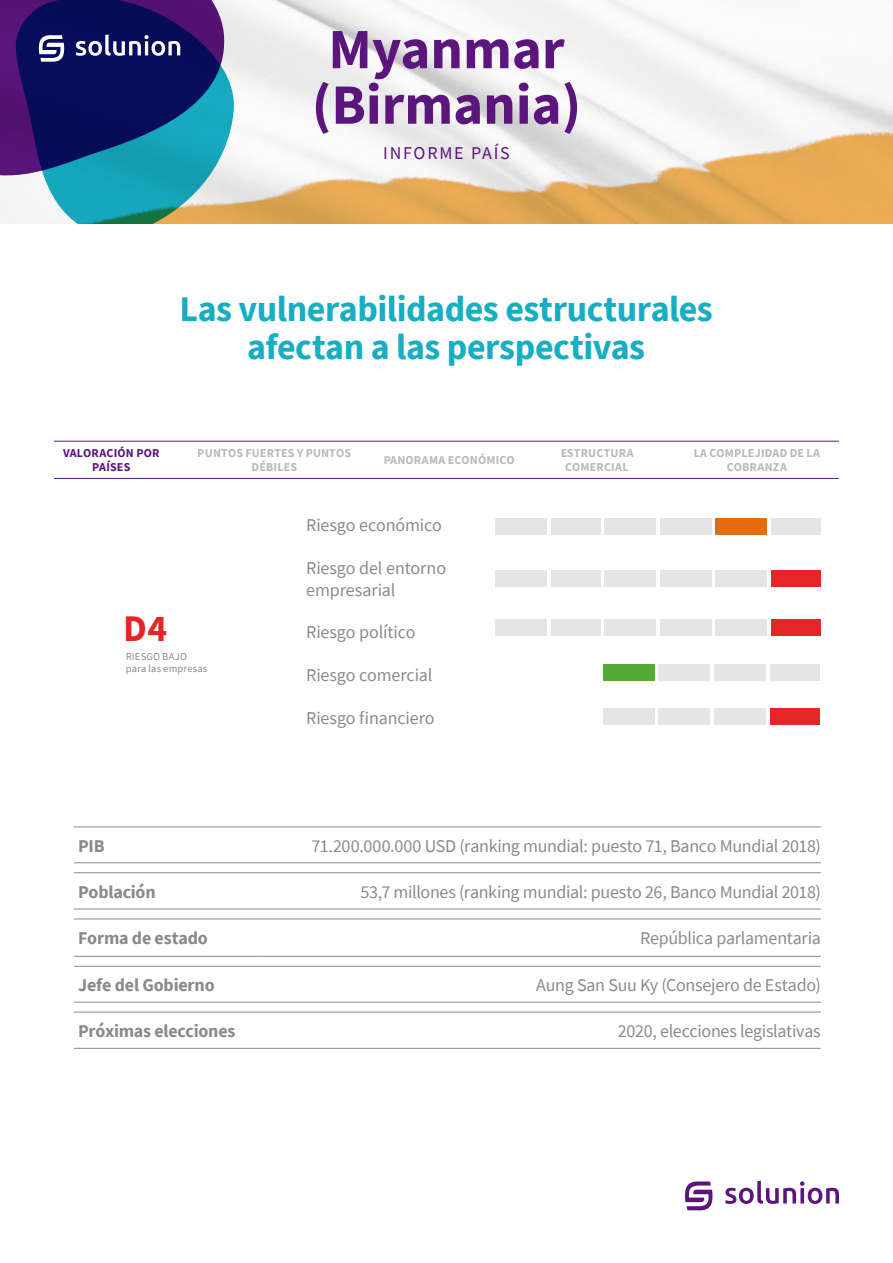
<style>
.page{position:relative;width:893px;height:1263px;background:#fff}
.page>*{position:absolute;margin:0;border:0;box-sizing:border-box;transform-origin:0 0}
.t1{font:700 57px/55.5px "Source Sans Pro";color:#5c157d}
.t2{font:700 37.5px "Source Sans Pro";color:#e52528}
.t3{font:700 36px/37.5px "Source Sans Pro";letter-spacing:-.015em;color:#17aec4;text-align:center}
.t4{font:18px/21.5px "Source Sans Pro";letter-spacing:-.015em;color:#898a8d}
.t5{font:700 18px "Source Sans Pro";letter-spacing:-.01em;color:#898a8d}
.t6{font:18px "Source Sans Pro";letter-spacing:.1em;color:#5c157d}
.t7{font:700 12px/14.4px "Source Sans Pro";letter-spacing:.015em;color:#898a8d;text-align:center}
.t8{font:700 12px/14.4px "Source Sans Pro";letter-spacing:.015em;color:#5c157d;text-align:center}
.t9{font:10.5px/12.6px "Source Sans Pro";letter-spacing:.02em;color:#898a8d}
</style>
<div class="page">
<svg style="left:725px;top:1181px;width:114px;height:23px"></svg>
<svg style="left:685px;top:1181px;width:28px;height:29px"></svg>
<img style="left:0;top:0;width:893px;height:223px">
<div style="left:603px;top:664px;width:52px;height:17px;background:#56ab32"></div>
<div style="left:603px;top:708px;width:52px;height:16px;background:#e6e5e6"></div>
<div style="left:770px;top:664px;width:49px;height:17px;background:#e6e5e6"></div>
<div style="left:770px;top:708px;width:49px;height:16px;background:#e52528"></div>
<div style="left:714px;top:664px;width:52px;height:17px;background:#e6e5e6"></div>
<div style="left:714px;top:708px;width:52px;height:16px;background:#e6e5e6"></div>
<div style="left:659px;top:664px;width:51px;height:17px;background:#e6e5e6"></div>
<div style="left:659px;top:708px;width:51px;height:16px;background:#e6e5e6"></div>
<div style="left:604px;top:518px;width:52px;height:16px;background:#e6e5e6"></div>
<div style="left:604px;top:570px;width:52px;height:16px;background:#e6e5e6"></div>
<div style="left:604px;top:619px;width:52px;height:17px;background:#e6e5e6"></div>
<div style="left:660px;top:518px;width:51px;height:16px;background:#e6e5e6"></div>
<div style="left:660px;top:570px;width:51px;height:16px;background:#e6e5e6"></div>
<div style="left:660px;top:619px;width:51px;height:17px;background:#e6e5e6"></div>
<div style="left:771px;top:518px;width:50px;height:16px;background:#e6e5e6"></div>
<div style="left:771px;top:570px;width:50px;height:16px;background:#e52528"></div>
<div style="left:771px;top:619px;width:50px;height:17px;background:#e52528"></div>
<div style="left:551px;top:518px;width:49px;height:16px;background:#e6e5e6"></div>
<div style="left:551px;top:570px;width:49px;height:16px;background:#e6e5e6"></div>
<div style="left:551px;top:619px;width:49px;height:17px;background:#e6e5e6"></div>
<div style="left:715px;top:518px;width:52px;height:16px;background:#e46c0c"></div>
<div style="left:715px;top:570px;width:52px;height:16px;background:#e6e5e6"></div>
<div style="left:715px;top:619px;width:52px;height:17px;background:#e6e5e6"></div>
<div style="left:495px;top:518px;width:51px;height:16px;background:#e6e5e6"></div>
<div style="left:495px;top:570px;width:51px;height:16px;background:#e6e5e6"></div>
<div style="left:495px;top:619px;width:51px;height:17px;background:#e6e5e6"></div>
<hr style="left:54px;top:441px;width:785px;height:1px;background:#5c157d">
<hr style="left:54px;top:478px;width:785px;height:1px;background:#5c157d">
<hr style="left:74px;top:826px;width:183px;height:1px;background:#898a8d">
<hr style="left:257px;top:826px;width:564px;height:1px;background:#898a8d">
<hr style="left:74px;top:862px;width:183px;height:1px;background:#898a8d">
<hr style="left:74px;top:872px;width:183px;height:1px;background:#898a8d">
<hr style="left:74px;top:909px;width:183px;height:1px;background:#898a8d">
<hr style="left:74px;top:918px;width:183px;height:1px;background:#898a8d">
<hr style="left:74px;top:956px;width:183px;height:1px;background:#898a8d">
<hr style="left:74px;top:966px;width:183px;height:1px;background:#898a8d">
<hr style="left:74px;top:1002px;width:183px;height:1px;background:#898a8d">
<hr style="left:74px;top:1012px;width:183px;height:1px;background:#898a8d">
<hr style="left:74px;top:1048px;width:183px;height:1px;background:#898a8d">
<hr style="left:257px;top:862px;width:564px;height:1px;background:#898a8d">
<hr style="left:257px;top:872px;width:564px;height:1px;background:#898a8d">
<hr style="left:257px;top:909px;width:564px;height:1px;background:#898a8d">
<hr style="left:257px;top:918px;width:564px;height:1px;background:#898a8d">
<hr style="left:257px;top:956px;width:564px;height:1px;background:#898a8d">
<hr style="left:257px;top:966px;width:564px;height:1px;background:#898a8d">
<hr style="left:257px;top:1002px;width:564px;height:1px;background:#898a8d">
<hr style="left:257px;top:1012px;width:564px;height:1px;background:#898a8d">
<hr style="left:257px;top:1048px;width:564px;height:1px;background:#898a8d">
<svg style="left:13px;top:0;width:223px;height:223px"></svg>
<svg style="left:0;top:0;width:230px;height:179px"></svg>
<h1 class="t1" style="left:312px;top:21px;width:271px">Myanmar (Birmania)</h1>
<p class="t6" style="left:383px;top:144px;width:128px">INFORME PAÍS</p>
<h3 class="t3" style="left:179px;top:290px;width:535px">Las vulnerabilidades estructurales afectan a las perspectivas</h3>
<p class="t8" style="left:63px;top:446px;width:98px">VALORACIÓN POR<br>PAÍSES</p>
<p class="t7" style="left:383px;top:453px;width:133px">PANORAMA ECONÓMICO</p>
<p class="t7" style="left:198px;top:446px;width:155px">PUNTOS FUERTES Y PUNTOS<br>DÉBILES</p>
<p class="t7" style="left:560px;top:446px;width:75px">ESTRUCTURA<br>COMERCIAL</p>
<p class="t7" style="left:693px;top:446px;width:128px">LA COMPLEJIDAD DE LA<br>COBRANZA</p>
<h2 class="t2" style="left:123px;top:607px;width:45px">D4</h2>
<p class="t9" style="left:126px;top:650px;width:83px">RIESGO BAJO para las empresas</p>
<p class="t4" style="left:306px;top:515px;width:137px">Riesgo económico</p>
<p class="t4" style="left:306px;top:557px;width:141px">Riesgo del entorno empresarial</p>
<p class="t4" style="left:306px;top:622px;width:111px">Riesgo político</p>
<p class="t4" style="left:306px;top:665px;width:128px">Riesgo comercial</p>
<p class="t4" style="left:306px;top:707px;width:130px">Riesgo financiero</p>
<p class="t5" style="left:78px;top:835px;width:28px">PIB</p>
<p class="t4" style="left:311px;top:835px;width:511px">71.200.000.000 USD (ranking mundial: puesto 71, Banco Mundial 2018)</p>
<p class="t5" style="left:78px;top:881px;width:79px">Población</p>
<p class="t4" style="left:360px;top:881px;width:462px">53,7 millones (ranking mundial: puesto 26, Banco Mundial 2018)</p>
<p class="t5" style="left:78px;top:928px;width:131px">Forma de estado</p>
<p class="t4" style="left:640px;top:928px;width:182px">República parlamentaria</p>
<p class="t5" style="left:78px;top:975px;width:138px">Jefe del Gobierno</p>
<p class="t4" style="left:536px;top:974px;width:286px">Aung San Suu Ky (Consejero de Estado)</p>
<p class="t5" style="left:78px;top:1021px;width:159px">Próximas elecciones</p>
<p class="t4" style="left:618px;top:1020px;width:204px">2020, elecciones legislativas</p>
</div>
